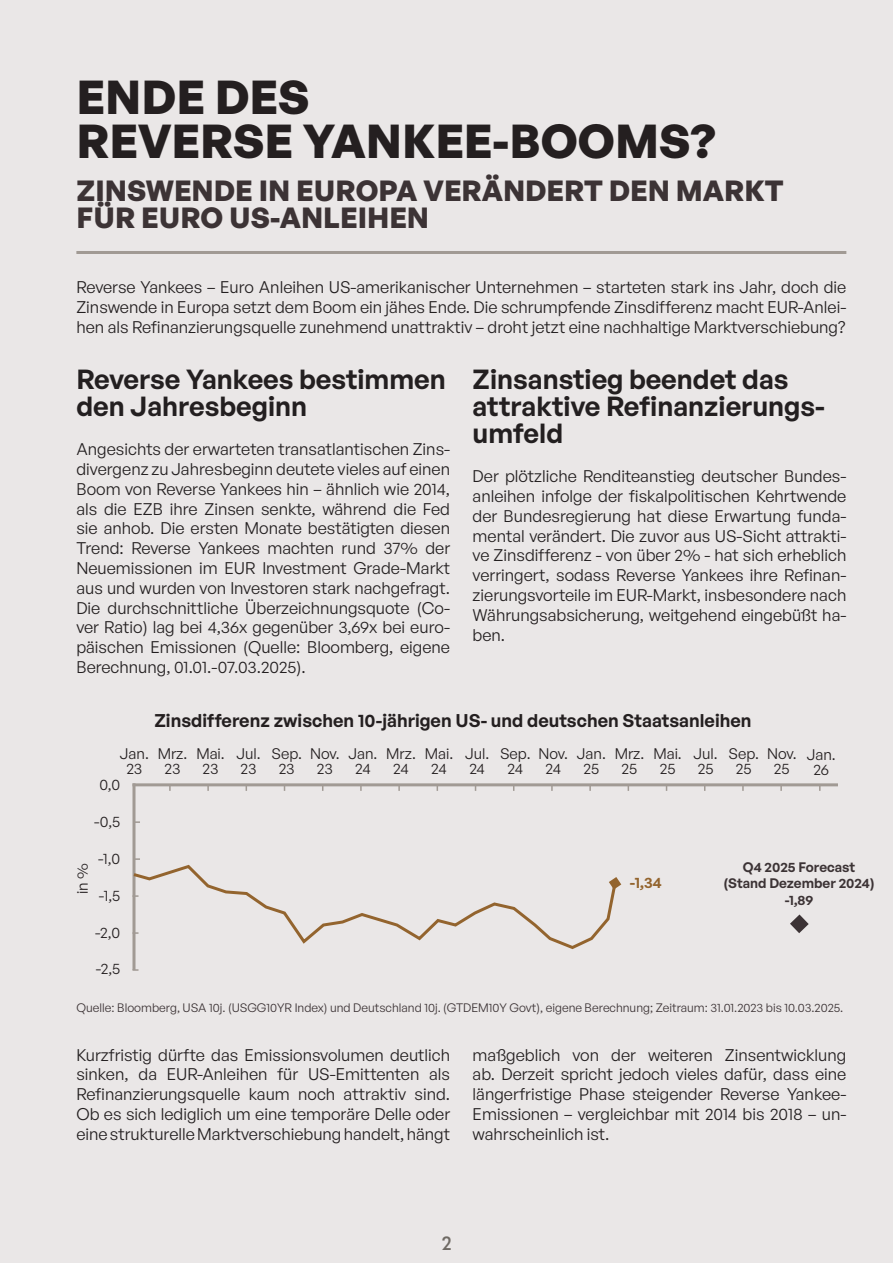
<style>
.page{position:relative;width:893px;height:1263px;background:#eae7e7}
.page>*{position:absolute;margin:0;border:0;box-sizing:border-box;transform-origin:0 0}
.t1{font:700 46.5px "General Sans";color:#241f20}
.t2{font:700 28.5px "General Sans";color:#3c3335}
.t3{font:600 27px/27px "General Sans";color:#231f20}
.t4{font:600 18px "General Sans";color:#241f20}
.t5{font:500 18px "Celias";color:#6f6a64}
.t6{font:16.5px/19.8px "General Sans";color:#231f20;text-align:justify}
.t7{font:15px "General Sans";color:#241f20}
.t8{font:600 15px "General Sans";color:#93642e}
.t9{font:600 13.5px/16.2px "General Sans";color:#3c3335;text-align:center}
.t10{font:12px "General Sans";color:#3c3335}
</style>
<div class="page">
<hr style="left:76px;top:251px;width:770px;height:3px;background:#a19a94">
<hr style="left:132px;top:783px;width:3px;height:187px;background:#a19a94">
<hr style="left:132px;top:783px;width:706px;height:3px;background:#a19a94">
<svg style="left:132px;top:858px;width:489px;height:93px"></svg>
<svg style="left:790px;top:914px;width:19px;height:19px"></svg>
<p class="t1" style="left:77px;top:67px;width:234px">ENDE DES</p>
<p class="t1" style="left:77px;top:111px;width:641px">REVERSE YANKEE-BOOMS?</p>
<p class="t2" style="left:77px;top:173px;width:708px">ZINSWENDE IN EUROPA VERÄNDERT DEN MARKT</p>
<p class="t2" style="left:77px;top:200px;width:354px">FÜR EURO US-ANLEIHEN</p>
<p class="t6" style="left:76px;top:277px;width:771px">Reverse Yankees – Euro Anleihen US-amerikanischer Unternehmen – starteten stark ins Jahr, doch die Zinswende in Europa setzt dem Boom ein jähes Ende. Die schrumpfende Zinsdifferenz macht EUR-Anlei&shy;hen als Refinanzierungsquelle zunehmend unattraktiv – droht jetzt eine nachhaltige Marktverschiebung?</p>
<p class="t3" style="left:76px;top:365px;width:371px">Reverse Yankees bestimmen den Jahresbeginn</p>
<p class="t6" style="left:76px;top:439px;width:375px">Angesichts der erwarteten transatlantischen Zins&shy;divergenz zu Jahresbeginn deutete vieles auf einen Boom von Reverse Yankees hin – ähnlich wie 2014, als die EZB ihre Zinsen senkte, während die Fed sie anhob. Die ersten Monate bestätigten diesen Trend: Reverse Yankees machten rund 37% der Neuemissionen im EUR Investment Grade-Markt aus und wurden von Investoren stark nachgefragt.<br>Die durchschnittliche Überzeichnungsquote (Co&shy;ver Ratio) lag bei 4,36x gegenüber 3,69x bei euro&shy;päischen Emissionen (Quelle: Bloomberg, eigene Berechnung, 01.01.-07.03.2025).</p>
<p class="t3" style="left:473px;top:365px;width:354px">Zinsanstieg beendet das attraktive Refinanzierungs&shy;umfeld</p>
<p class="t6" style="left:473px;top:466px;width:375px">Der plötzliche Renditeanstieg deutscher Bundes&shy;anleihen infolge der fiskalpolitischen Kehrtwende der Bundesregierung hat diese Erwartung funda&shy;mental verändert. Die zuvor aus US-Sicht attrakti&shy;ve Zinsdifferenz - von über 2% - hat sich erheblich verringert, sodass Reverse Yankees ihre Refinan&shy;zierungsvorteile im EUR-Markt, insbesondere nach Währungsabsicherung, weitgehend eingebüßt ha&shy;ben.</p>
<p class="t4" style="left:154px;top:709px;width:599px">Zinsdifferenz zwischen 10-jährigen US- und deutschen Staatsanleihen</p>
<p class="t7" style="left:120px;top:744px;width:30px">Jan.</p>
<p class="t7" style="left:126px;top:759px;width:18px">23</p>
<p class="t7" style="left:158px;top:744px;width:31px">Mrz.</p>
<p class="t7" style="left:164px;top:759px;width:18px">23</p>
<p class="t7" style="left:196px;top:744px;width:30px">Mai.</p>
<p class="t7" style="left:203px;top:759px;width:18px">23</p>
<p class="t7" style="left:237px;top:744px;width:26px">Jul.</p>
<p class="t7" style="left:241px;top:759px;width:18px">23</p>
<p class="t7" style="left:271px;top:744px;width:32px">Sep.</p>
<p class="t7" style="left:279px;top:759px;width:18px">23</p>
<p class="t7" style="left:310px;top:744px;width:31px">Nov.</p>
<p class="t7" style="left:317px;top:759px;width:18px">23</p>
<p class="t7" style="left:348px;top:744px;width:30px">Jan.</p>
<p class="t7" style="left:355px;top:759px;width:17px">24</p>
<p class="t7" style="left:386px;top:744px;width:31px">Mrz.</p>
<p class="t7" style="left:393px;top:759px;width:17px">24</p>
<p class="t7" style="left:425px;top:744px;width:30px">Mai.</p>
<p class="t7" style="left:431px;top:759px;width:17px">24</p>
<p class="t7" style="left:465px;top:744px;width:26px">Jul.</p>
<p class="t7" style="left:469px;top:759px;width:17px">24</p>
<p class="t7" style="left:500px;top:744px;width:32px">Sep.</p>
<p class="t7" style="left:507px;top:759px;width:17px">24</p>
<p class="t7" style="left:539px;top:744px;width:31px">Nov.</p>
<p class="t7" style="left:545px;top:759px;width:17px">24</p>
<p class="t7" style="left:577px;top:744px;width:30px">Jan.</p>
<p class="t7" style="left:584px;top:759px;width:17px">25</p>
<p class="t7" style="left:615px;top:744px;width:31px">Mrz.</p>
<p class="t7" style="left:622px;top:759px;width:17px">25</p>
<p class="t7" style="left:653px;top:744px;width:30px">Mai.</p>
<p class="t7" style="left:660px;top:759px;width:17px">25</p>
<p class="t7" style="left:694px;top:744px;width:26px">Jul.</p>
<p class="t7" style="left:698px;top:759px;width:17px">25</p>
<p class="t7" style="left:728px;top:744px;width:32px">Sep.</p>
<p class="t7" style="left:736px;top:759px;width:17px">25</p>
<p class="t7" style="left:767px;top:744px;width:31px">Nov.</p>
<p class="t7" style="left:774px;top:759px;width:17px">25</p>
<p class="t7" style="left:807px;top:745px;width:30px">Jan.</p>
<p class="t7" style="left:813px;top:760px;width:17px">26</p>
<p class="t7" style="left:99px;top:775px;width:22px">0,0</p>
<p class="t7" style="left:94px;top:812px;width:27px">-0,5</p>
<p class="t7" style="left:98px;top:849px;width:23px">-1,0</p>
<p class="t7" style="left:99px;top:886px;width:23px">-1,5</p>
<p class="t7" style="left:95px;top:923px;width:26px">-2,0</p>
<p class="t7" style="left:96px;top:959px;width:26px">-2,5</p>
<p class="t7" style="left:73px;top:894px;width:32px;rotate:-90deg">in %</p>
<p class="t8" style="left:630px;top:872px;width:33px">-1,34</p>
<p class="t9" style="left:724px;top:859px;width:152px">Q4 2025 Forecast (Stand Dezember 2024) -1,89</p>
<p class="t10" style="left:77px;top:1000px;width:768px">Quelle: Bloomberg, USA 10j. (USGG10YR Index) und Deutschland 10j. (GTDEM10Y Govt), eigene Berechnung; Zeitraum: 31.01.2023 bis 10.03.2025.</p>
<p class="t6" style="left:76px;top:1044px;width:375px">Kurzfristig dürfte das Emissionsvolumen deutlich sinken, da EUR-Anleihen für US-Emittenten als Refinanzierungsquelle kaum noch attraktiv sind.<br>Ob es sich lediglich um eine temporäre Delle oder eine strukturelle Marktverschiebung handelt, hängt</p>
<p class="t6" style="left:473px;top:1044px;width:375px">maßgeblich von der weiteren Zinsentwicklung ab. Derzeit spricht jedoch vieles dafür, dass eine längerfristige Phase steigender Reverse Yankee-Emissionen – vergleichbar mit 2014 bis 2018 – un&shy;wahrscheinlich ist.</p>
<p class="t5" style="left:442px;top:1230px;width:11px">2</p>
</div>
